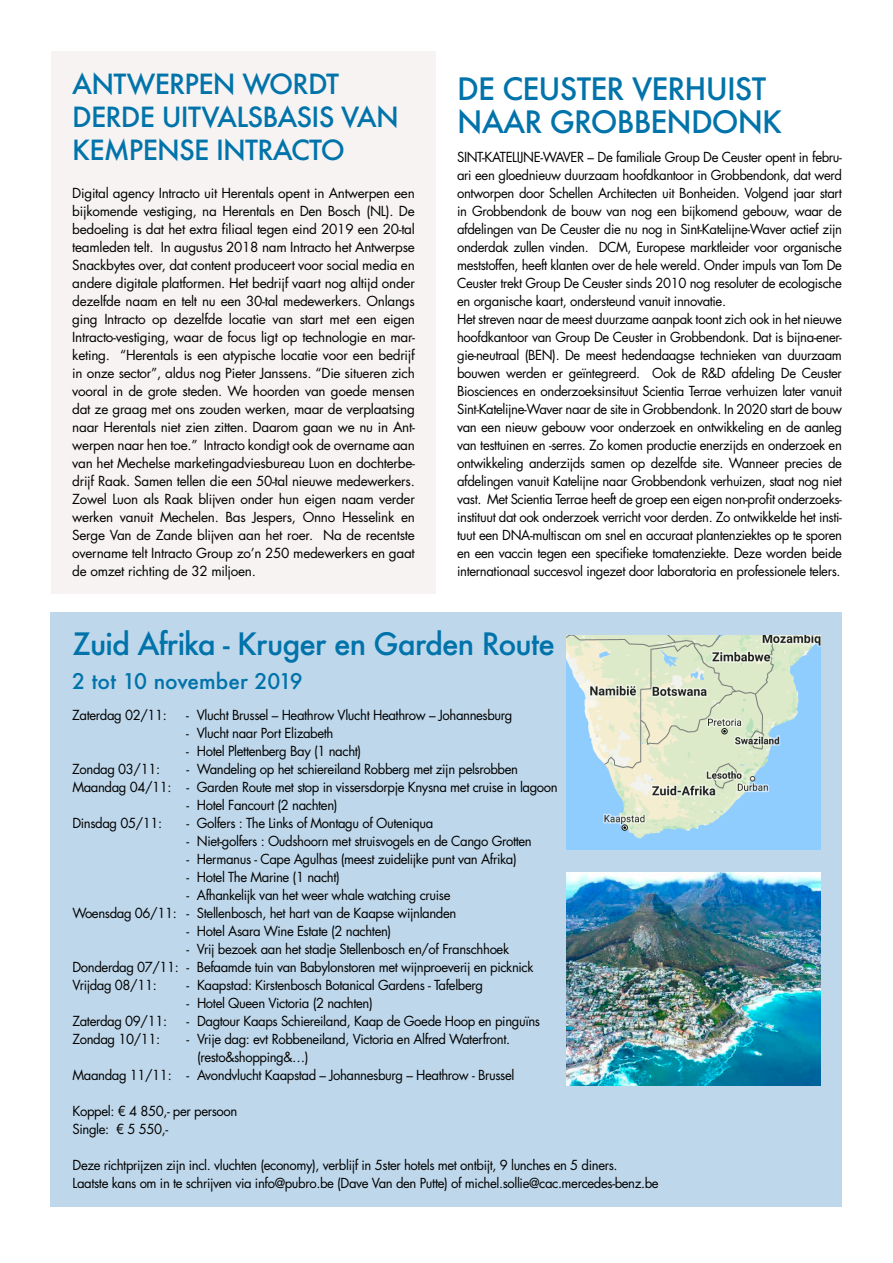
<style>
.page{position:relative;width:893px;height:1263px;background:#fff}
.page>*{position:absolute;margin:0;border:0;box-sizing:border-box;transform-origin:0 0}
.t1{font:500 30px/33px "Futura";letter-spacing:-.03em;color:#0073aa}
.t2{font:500 27px/33px "Futura";letter-spacing:-.03em;color:#0073aa}
.t3{font:500 21px "Futura";color:#0073aa}
.t4{font:13.5px/18px "Futura Std";letter-spacing:-.03em;color:#000}
</style>
<div class="page">
<div style="left:51px;top:612px;width:791px;height:594px;background:#bed7ea"></div>
<div style="left:51px;top:52px;width:385px;height:542px;background:#f6f3f2"></div>
<img style="left:567px;top:636px;width:254px;height:213px">
<img style="left:567px;top:873px;width:254px;height:213px">
<h2 class="t2" style="left:72px;top:67px;width:328px">ANTWERPEN WORDT<br>DERDE UITVALSBASIS VAN<br>KEMPENSE INTRACTO</h2>
<p class="t4" style="left:72px;top:184px;width:344px;text-align:justify">Digital agency Intracto uit Herentals opent in Antwerpen een bijkomende vestiging, na Herentals en Den Bosch (NL). De bedoeling is dat het extra filiaal tegen eind 2019 een 20-tal teamleden telt. In augustus 2018 nam Intracto het Antwerpse Snackbytes over, dat content produceert voor social media en andere digitale platformen. Het bedrijf vaart nog altijd onder dezelfde naam en telt nu een 30-tal medewerkers. Onlangs ging Intracto op dezelfde locatie van start met een eigen Intracto-vestiging, waar de focus ligt op technologie en mar&shy;keting. “Herentals is een atypische locatie voor een bedrijf in onze sector”, aldus nog Pieter Janssens. “Die situeren zich vooral in de grote steden. We hoorden van goede mensen dat ze graag met ons zouden werken, maar de verplaatsing naar Herentals niet zien zitten. Daarom gaan we nu in Ant&shy;werpen naar hen toe.” Intracto kondigt ook de overname aan van het Mechelse marketingadviesbureau Luon en dochterbe&shy;drijf Raak. Samen tellen die een 50-tal nieuwe medewerkers.<br>Zowel Luon als Raak blijven onder hun eigen naam verder werken vanuit Mechelen. Bas Jespers, Onno Hesselink en Serge Van de Zande blijven aan het roer. Na de recentste overname telt Intracto Group zo’n 250 medewerkers en gaat de omzet richting de 32 miljoen.</p>
<h1 class="t1" style="left:457px;top:72px;width:326px">DE CEUSTER VERHUIST<br>NAAR GROBBENDONK</h1>
<p class="t4" style="left:457px;top:148px;width:386px">SINT-KATELIJNE-WAVER – De familiale Group De Ceuster opent in febru&shy;ari een gloednieuw duurzaam hoofdkantoor in Grobbendonk, dat werd ontworpen door Schellen Architecten uit Bonheiden. Volgend jaar start in Grobbendonk de bouw van nog een bijkomend gebouw, waar de afdelingen van De Ceuster die nu nog in Sint-Katelijne-Waver actief zijn onderdak zullen vinden. DCM, Europese marktleider voor organische meststoffen, heeft klanten over de hele wereld. Onder impuls van Tom De Ceuster trekt Group De Ceuster sinds 2010 nog resoluter de ecologische en organische kaart, ondersteund vanuit innovatie.<br>Het streven naar de meest duurzame aanpak toont zich ook in het nieuwe hoofdkantoor van Group De Ceuster in Grobbendonk. Dat is bijna-ener&shy;gie-neutraal (BEN). De meest hedendaagse technieken van duurzaam bouwen werden er geïntegreerd. Ook de R&amp;D afdeling De Ceuster Biosciences en onderzoeksinsituut Scientia Terrae verhuizen later vanuit Sint-Katelijne-Waver naar de site in Grobbendonk. In 2020 start de bouw van een nieuw gebouw voor onderzoek en ontwikkeling en de aanleg van testtuinen en -serres. Zo komen productie enerzijds en onderzoek en ontwikkeling anderzijds samen op dezelfde site. Wanneer precies de afdelingen vanuit Katelijne naar Grobbendonk verhuizen, staat nog niet vast. Met Scientia Terrae heeft de groep een eigen non-profit onderzoeks&shy;instituut dat ook onderzoek verricht voor derden. Zo ontwikkelde het insti&shy;tuut een DNA-multiscan om snel en accuraat plantenziektes op te sporen en een vaccin tegen een specifieke tomatenziekte. Deze worden beide internationaal succesvol ingezet door laboratoria en professionele telers.</p>
<h1 class="t1" style="left:72px;top:627px;width:484px">Zuid Afrika - Kruger en Garden Route</h1>
<h3 class="t3" style="left:72px;top:667px;width:232px">2 tot 10 november 2019</h3>
<p class="t4" style="left:72px;top:706px;width:96px">Zaterdag 02/11:</p>
<p class="t4" style="left:186px;top:706px;width:328px">- Vlucht Brussel – Heathrow Vlucht Heathrow – Johannesburg</p>
<p class="t4" style="left:186px;top:724px;width:149px">- Vlucht naar Port Elizabeth</p>
<p class="t4" style="left:186px;top:742px;width:177px">- Hotel Plettenberg Bay (1 nacht)</p>
<p class="t4" style="left:72px;top:760px;width:89px">Zondag 03/11:</p>
<p class="t4" style="left:72px;top:760px;width:487px;text-indent:114px">- Wandeling op het schiereiland Robberg met zijn pelsrobben<br>Maandag 04/11: - Garden Route met stop in vissersdorpje Knysna met cruise in lagoon</p>
<p class="t4" style="left:186px;top:796px;width:153px">- Hotel Fancourt (2 nachten)</p>
<p class="t4" style="left:72px;top:814px;width:91px">Dinsdag 05/11:</p>
<p class="t4" style="left:186px;top:814px;width:248px">- Golfers : The Links of Montagu of Outeniqua</p>
<p class="t4" style="left:186px;top:832px;width:347px">- Niet-golfers : Oudshoorn met struisvogels en de Cango Grotten</p>
<p class="t4" style="left:186px;top:850px;width:332px">- Hermanus - Cape Agulhas (meest zuidelijke punt van Afrika)</p>
<p class="t4" style="left:186px;top:868px;width:155px">- Hotel The Marine (1 nacht)</p>
<p class="t4" style="left:72px;top:886px;width:385px;text-indent:114px">- Afhankelijk van het weer whale watching cruise<br>Woensdag 06/11: - Stellenbosch, het hart van de Kaapse wijnlanden</p>
<p class="t4" style="left:186px;top:922px;width:206px">- Hotel Asara Wine Estate (2 nachten)</p>
<p class="t4" style="left:72px;top:940px;width:463px;text-indent:114px">- Vrij bezoek aan het stadje Stellenbosch en/of Franschhoek<br>Donderdag 07/11: - Befaamde tuin van Babylonstoren met wijnproeverij en picknick<br>Vrijdag 08/11:</p>
<p class="t4" style="left:186px;top:976px;width:298px">- Kaapstad: Kirstenbosch Botanical Gardens - Tafelberg</p>
<p class="t4" style="left:186px;top:994px;width:188px">- Hotel Queen Victoria (2 nachten)</p>
<p class="t4" style="left:73px;top:1012px;width:96px">Zaterdag 09/11:</p>
<p class="t4" style="left:187px;top:1012px;width:355px">- Dagtour Kaaps Schiereiland, Kaap de Goede Hoop en pinguïns</p>
<p class="t4" style="left:73px;top:1030px;width:89px">Zondag 10/11:</p>
<p class="t4" style="left:187px;top:1030px;width:325px">- Vrije dag: evt Robbeneiland, Victoria en Alfred Waterfront.</p>
<p class="t4" style="left:197px;top:1048px;width:113px">(resto&amp;shopping&amp;…)</p>
<p class="t4" style="left:73px;top:1066px;width:443px">Maandag 11/11: - Avondvlucht Kaapstad – Johannesburg – Heathrow - Brussel</p>
<p class="t4" style="left:73px;top:1102px;width:166px">Koppel: € 4 850,- per persoon<br>Single: € 5 550,-</p>
<p class="t4" style="left:73px;top:1156px;width:588px">Deze richtprijzen zijn incl. vluchten (economy), verblijf in 5ster hotels met ontbijt, 9 lunches en 5 diners.<br>Laatste kans om in te schrijven via info@pubro.be (Dave Van den Putte) of michel.sollie@cac.mercedes-benz.be</p>
</div>
